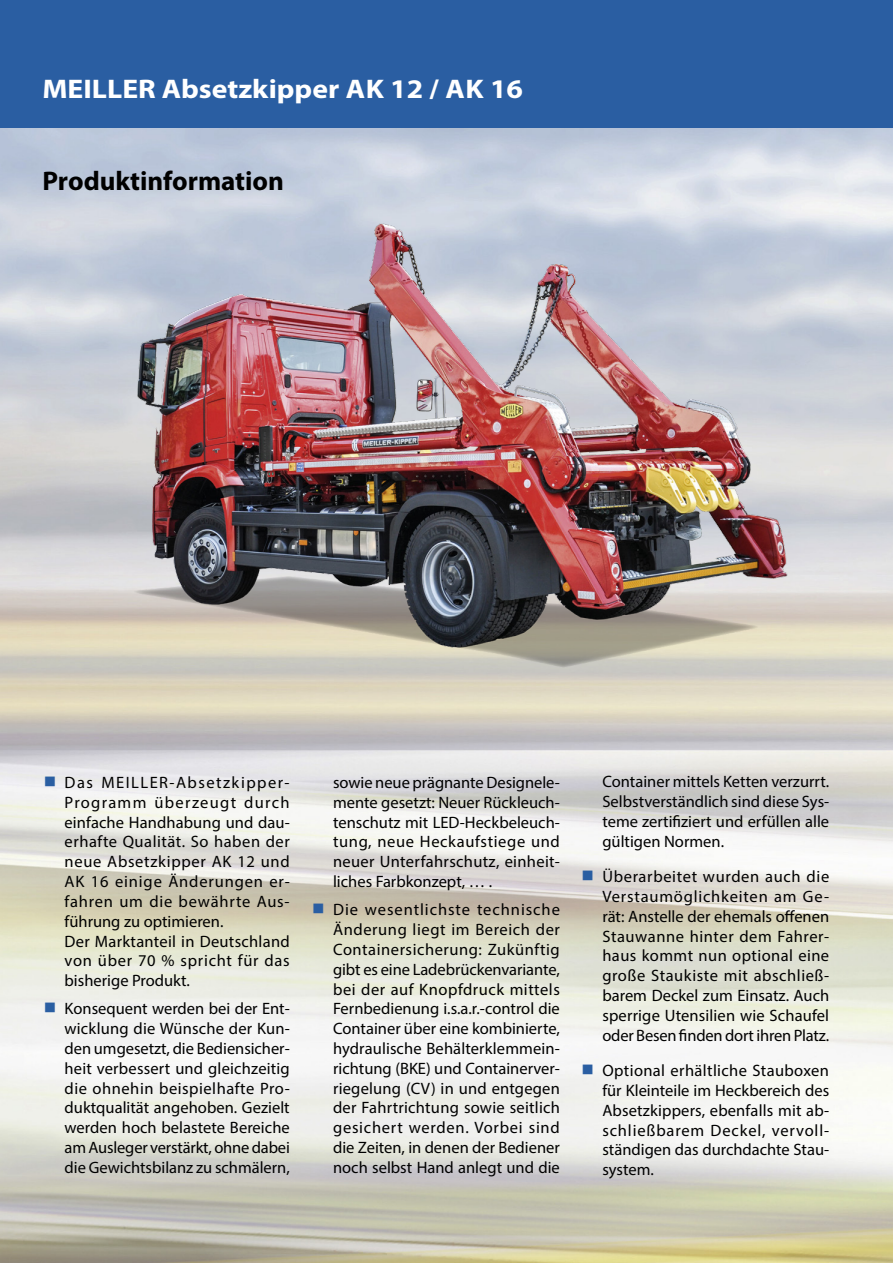
<style>
.page{position:relative;width:893px;height:1263px;background:#fff}
.page>*{position:absolute;margin:0;border:0;box-sizing:border-box;transform-origin:0 0}
.t1{font:700 27px "Myriad Pro";color:#fff;scale:1.1 1}
.t2{font:700 27px "Myriad Pro";color:#000}
.t3{font:16.5px/19.8px "Myriad Pro";letter-spacing:.005em;color:#000;text-align:justify}
.t4{font:16.5px/19.8px "Myriad Pro";letter-spacing:.04em;color:#000}
.s1{font-family:"IF Quadrat";font-size:21px;color:#2a5ea2}
</style>
<div class="page">
<img style="left:0;top:128px;width:893px;height:1135px">
<div style="left:0;top:0;width:893px;height:128px;background:#2a5ea2"></div>
<img style="left:113px;top:215px;width:700px;height:493px">
<h1 class="t1" style="left:43px;top:71px;width:438px">MEILLER Absetzkipper AK 12 / AK 16</h1>
<h1 class="t2" style="left:43px;top:164px;width:243px">Produktinformation</h1>
<p class="t4" style="left:65px;top:772px;width:227px;text-indent:-21px"><span class="s1">A</span> Das MEILLER-Absetzkipper-<br>Programm überzeugt durch einfache Handhabung und dau&shy;erhafte Qualität. So haben der neue Absetzkipper AK 12 und<br>AK 16 einige Änderungen er&shy;fahren um die bewährte Aus&shy;führung zu optimieren.<br>Der Marktanteil in Deutschland von über 70 % spricht für das bisherige Produkt.</p>
<p class="t3" style="left:65px;top:999px;width:227px;text-indent:-21px"><span class="s1">A</span> Konsequent werden bei der Ent&shy;wicklung die Wünsche der Kun&shy;den umgesetzt, die Bediensicher&shy;heit verbessert und gleichzeitig die ohnehin beispielhafte Pro&shy;duktqualität angehoben. Gezielt werden hoch belastete Bereiche am Ausleger verstärkt, ohne dabei die Gewichtsbilanz zu schmälern,</p>
<p class="t3" style="left:333px;top:772px;width:228px">sowie neue prägnante Designele&shy;mente gesetzt: Neuer Rückleuch&shy;tenschutz mit LED-Heckbeleuch&shy;tung, neue Heckaufstiege und neuer Unterfahrschutz, einheit&shy;liches Farbkonzept, … .</p>
<p class="t3" style="left:333px;top:900px;width:228px;text-indent:-21px"><span class="s1">A</span> Die wesentlichste technische Änderung liegt im Bereich der Containersicherung: Zukünftig gibt es eine Ladebrückenvariante, bei der auf Knopfdruck mittels Fernbedienung i.s.a.r.-control die Container über eine kombinierte, hydraulische Behälterklemmein&shy;richtung (BKE) und Containerver&shy;riegelung (CV) in und entgegen der Fahrtrichtung sowie seitlich gesichert werden. Vorbei sind die Zeiten, in denen der Bediener noch selbst Hand anlegt und die</p>
<p class="t3" style="left:602px;top:771px;width:228px">Container mittels Ketten verzurrt.<br>Selbstverständlich sind diese Sys&shy;teme zertifiziert und erfüllen alle gültigen Normen.</p>
<p class="t3" style="left:602px;top:866px;width:228px;text-indent:-21px"><span class="s1">A</span> Überarbeitet wurden auch die Verstaumöglichkeiten am Ge&shy;rät: Anstelle der ehemals offenen Stauwanne hinter dem Fahrer&shy;haus kommt nun optional eine große Staukiste mit abschließ&shy;barem Deckel zum Einsatz. Auch sperrige Utensilien wie Schaufel oder Besen finden dort ihren Platz.</p>
<p class="t3" style="left:602px;top:1060px;width:228px;text-indent:-21px"><span class="s1">A</span> Optional erhältliche Stauboxen für Kleinteile im Heckbereich des Absetzkippers, ebenfalls mit ab&shy;schließbarem Deckel, vervoll&shy;ständigen das durchdachte Stau&shy;system.</p>
</div>
